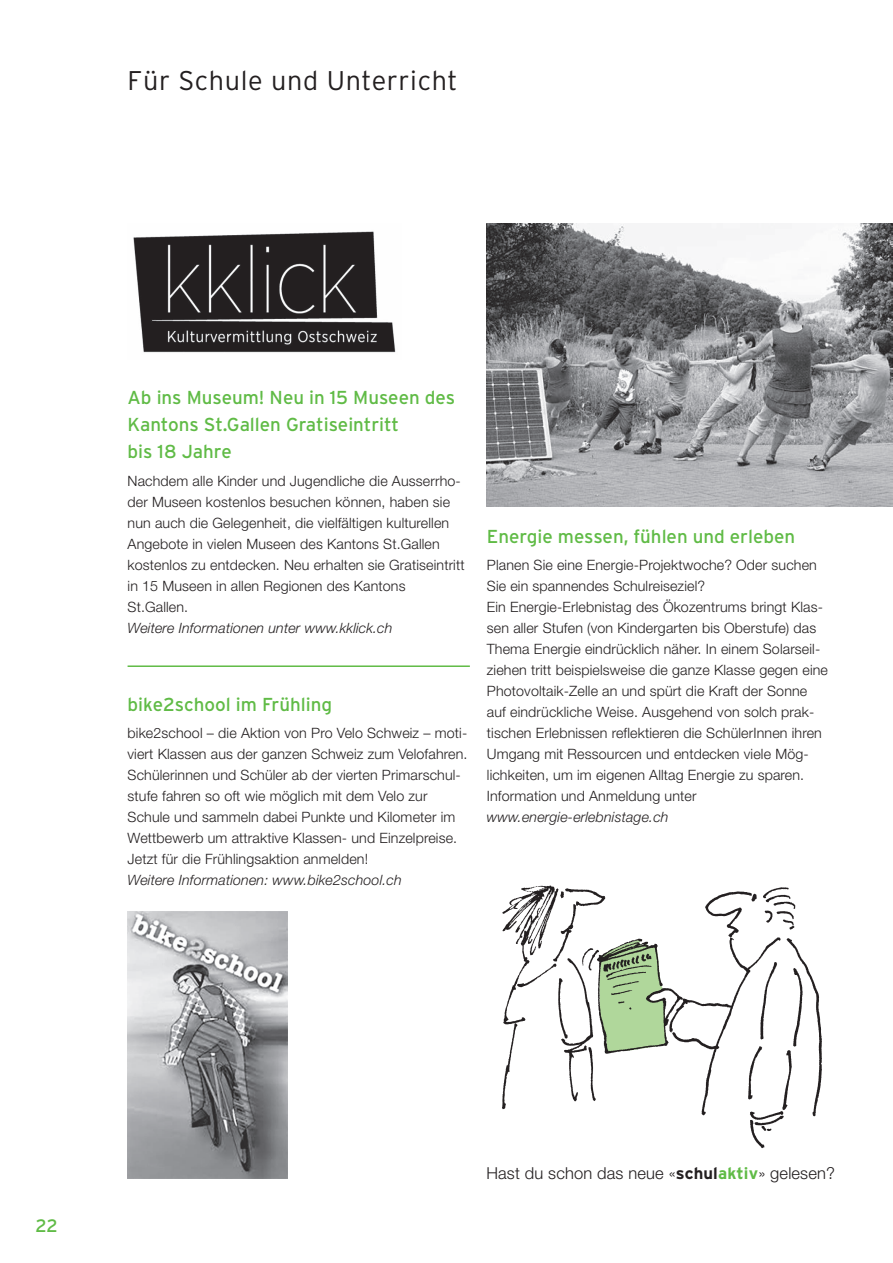
<style>
.page{position:relative;width:893px;height:1263px;background:#fff}
.page>*{position:absolute;margin:0;border:0;box-sizing:border-box;transform-origin:0 0}
.t1{font:300 27px "Interstate";letter-spacing:.025em;color:#231f20}
.t2{font:18.75px/27px "Interstate";color:#60bb46}
.t3{font:18px "Interstate";color:#60bb46}
.t4{font:300 16.5px "Helvetica Neue LT Std";letter-spacing:.01em;color:#231f20}
.t5{font:300 14.25px/21px "Helvetica Neue LT Std";letter-spacing:.01em;color:#231f20}
.t6{font:italic 300 14.25px "Helvetica Neue LT Std";letter-spacing:.01em;color:#231f20}
.s1{font-family:"Interstate";font-weight:700}
.s2{font-family:"Interstate";font-weight:700;color:#60bb46}
</style>
<div class="page">
<img style="left:487px;top:223px;width:406px;height:284px">
<img style="left:133px;top:231px;width:263px;height:122px">
<img style="left:128px;top:911px;width:159px;height:268px">
<img style="left:502px;top:885px;width:320px;height:264px">
<hr style="left:128px;top:665px;width:342px;height:2px;background:#60bb46">
<h1 class="t1" style="left:128px;top:65px;width:332px">Für Schule und Unterricht</h1>
<h2 class="t2" style="left:128px;top:384px;width:329px">Ab ins Museum! Neu in 15 Museen des<br>Kantons St.Gallen Gratiseintritt<br>bis 18 Jahre</h2>
<p class="t5" style="left:128px;top:470px;width:339px">Nachdem alle Kinder und Jugendliche die Ausserrho&shy;der Museen kostenlos besuchen können, haben sie nun auch die Gelegenheit, die vielfältigen kulturellen Angebote in vielen Museen des Kantons St.Gallen kostenlos zu entdecken. Neu erhalten sie Gratiseintritt in 15 Museen in allen Regionen des Kantons St.Gallen.</p>
<p class="t6" style="left:128px;top:619px;width:266px">Weitere Informationen unter www.kklick.ch</p>
<h2 class="t2" style="left:128px;top:691px;width:206px">bike2school im Frühling</h2>
<p class="t5" style="left:128px;top:722px;width:341px">bike2school – die Aktion von Pro Velo Schweiz – moti&shy;viert Klassen aus der ganzen Schweiz zum Velofahren.<br>Schülerinnen und Schüler ab der vierten Primarschul&shy;stufe fahren so oft wie möglich mit dem Velo zur Schule und sammeln dabei Punkte und Kilometer im Wettbewerb um attraktive Klassen- und Einzelpreise.<br>Jetzt für die Frühlingsaktion anmelden!</p>
<p class="t6" style="left:128px;top:871px;width:276px">Weitere Informationen: www.bike2school.ch</p>
<h2 class="t2" style="left:487px;top:523px;width:310px">Energie messen, fühlen und erleben</h2>
<p class="t5" style="left:487px;top:554px;width:343px">Planen Sie eine Energie-Projektwoche? Oder suchen Sie ein spannendes Schulreiseziel?<br>Ein Energie-Erlebnistag des Ökozentrums bringt Klas&shy;sen aller Stufen (von Kindergarten bis Oberstufe) das Thema Energie eindrücklich näher. In einem Solarseil&shy;ziehen tritt beispielsweise die ganze Klasse gegen eine Photovoltaik-Zelle an und spürt die Kraft der Sonne auf eindrückliche Weise. Ausgehend von solch prak&shy;tischen Erlebnissen reflektieren die SchülerInnen ihren Umgang mit Ressourcen und entdecken viele Mög&shy;lichkeiten, um im eigenen Alltag Energie zu sparen.<br>Information und Anmeldung unter</p>
<p class="t6" style="left:487px;top:808px;width:183px">www.energie-erlebnistage.ch</p>
<p class="t3" style="left:36px;top:1215px;width:24px">22</p>
<p class="t4" style="left:486px;top:1163px;width:350px">Hast du schon das neue «<span class="s1">schul</span><span class="s2">aktiv</span>» gelesen?</p>
</div>
